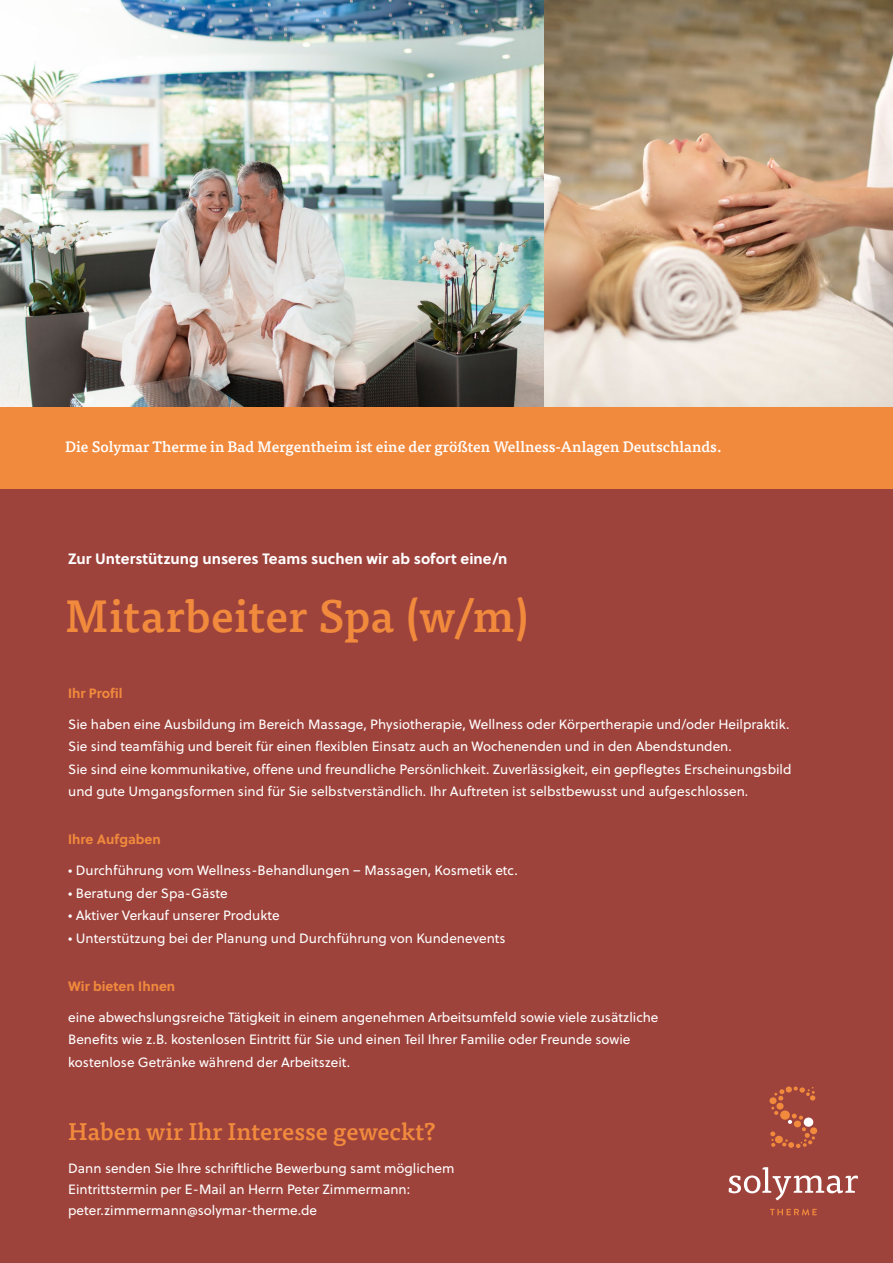
<style>
.page{position:relative;width:893px;height:1263px;background:#9e433c}
.page>*{position:absolute;margin:0;border:0;box-sizing:border-box;transform-origin:0 0}
.t1{font:500 45px "Tisa OT";letter-spacing:.005em;color:#f18a3d}
.t2{font:500 24px "Tisa OT";color:#f18a3d}
.t3{font:500 15px "Tisa OT";color:#fff}
.t4{font:700 15px "Soleil";color:#fff}
.t5{font:13.5px/22.5px "Soleil";color:#fff}
.t6{font:700 13.5px "Soleil";color:#f18a3d}
</style>
<div class="page">
<img style="left:0;top:0;width:544px;height:407px">
<img style="left:544px;top:0;width:349px;height:407px">
<div style="left:0;top:407px;width:893px;height:82px;background:#f18a3d"></div>
<div style="left:769px;top:1097px;width:8px;height:7px;background:#f18a3d;border-radius:50%"></div>
<div style="left:776px;top:1103px;width:8px;height:6px;background:#f18a3d;border-radius:50%"></div>
<svg style="left:770px;top:1107px;width:45px;height:41px"></svg>
<div style="left:810px;top:1127px;width:7px;height:7px;background:#f18a3d;border-radius:50%"></div>
<div style="left:775px;top:1136px;width:8px;height:7px;background:#f18a3d;border-radius:50%"></div>
<svg style="left:774px;top:1086px;width:41px;height:14px"></svg>
<svg style="left:729px;top:1167px;width:129px;height:33px"></svg>
<svg style="left:770px;top:1209px;width:47px;height:6px"></svg>
<p class="t3" style="left:65px;top:437px;width:658px">Die Solymar Therme in Bad Mergentheim ist eine der größten Wellness-Anlagen Deutschlands.</p>
<p class="t4" style="left:68px;top:547px;width:441px">Zur Unterstützung unseres Teams suchen wir ab sofort eine/n</p>
<h1 class="t1" style="left:65px;top:588px;width:465px">Mitarbeiter Spa (w/m)</h1>
<p class="t6" style="left:68px;top:682px;width:56px">Ihr Profil</p>
<p class="t5" style="left:68px;top:712px;width:725px">Sie haben eine Ausbildung im Bereich Massage, Physiotherapie, Wellness oder Körpertherapie und/oder Heilpraktik.<br>Sie sind teamfähig und bereit für einen flexiblen Einsatz auch an Wochenenden und in den Abendstunden.<br>Sie sind eine kommunikative, offene und freundliche Persönlichkeit. Zuverlässigkeit, ein gepflegtes Erscheinungsbild und gute Umgangsformen sind für Sie selbstverständlich. Ihr Auftreten ist selbstbewusst und aufgeschlossen.</p>
<p class="t6" style="left:68px;top:829px;width:94px">Ihre Aufgaben</p>
<p class="t5" style="left:68px;top:859px;width:451px">• Durchführung vom Wellness-Behandlungen – Massagen, Kosmetik etc.</p>
<p class="t5" style="left:68px;top:881px;width:161px">• Beratung der Spa-Gäste</p>
<p class="t5" style="left:68px;top:904px;width:213px">• Aktiver Verkauf unserer Produkte</p>
<p class="t5" style="left:68px;top:926px;width:439px">• Unterstützung bei der Planung und Durchführung von Kundenevents</p>
<p class="t6" style="left:68px;top:975px;width:109px">Wir bieten Ihnen</p>
<p class="t5" style="left:68px;top:1005px;width:592px">eine abwechslungsreiche Tätigkeit in einem angenehmen Arbeitsumfeld sowie viele zusätzliche<br>Benefits wie z.B. kostenlosen Eintritt für Sie und einen Teil Ihrer Familie oder Freunde sowie kostenlose Getränke während der Arbeitszeit.</p>
<h2 class="t2" style="left:68px;top:1116px;width:369px">Haben wir Ihr Interesse geweckt?</h2>
<p class="t5" style="left:68px;top:1158px;width:388px;line-height:21px">Dann senden Sie Ihre schriftliche Bewerbung samt möglichem<br>Eintrittstermin per E-Mail an Herrn Peter Zimmermann: peter.zimmermann@solymar-therme.de</p>
</div>
